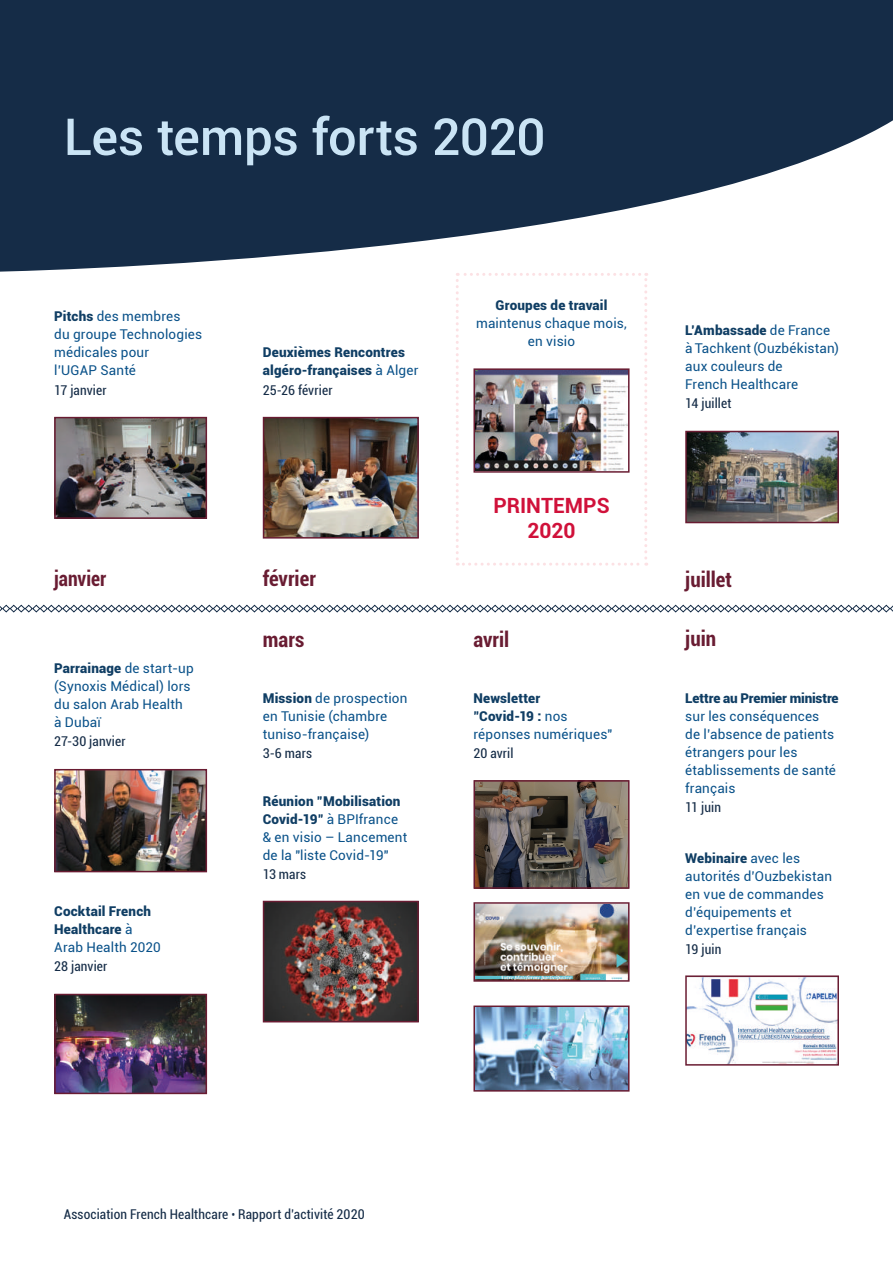
<style>
.page{position:relative;width:893px;height:1263px;background:#fff}
.page>*{position:absolute;margin:0;border:0;box-sizing:border-box;transform-origin:0 0}
.t1{font:500 51px "Roboto";letter-spacing:-.01em;color:#cae4f5}
.t2{font:700 condensed 21px "Roboto";color:#691c32}
.t3{font:700 21px/25.5px "Roboto";color:#d0113a;text-align:center}
.t4{font:700 condensed 21px "Roboto";color:#691c32;scale:.93 1}
.t5{font:13.5px/18px "Roboto";letter-spacing:.015em;color:#095189}
.t6{font:condensed 13.5px "Roboto";letter-spacing:.01em;color:#152c47}
.t7{font:900 13.5px/18px "Roboto";letter-spacing:.015em;color:#103e64}
.t8{font:900 13.5px "Roboto";letter-spacing:-.015em;color:#103e64}
.s1{font-weight:900;color:#103e64}
.s2{font-weight:400;color:#095189}
.s3{font-size:12px}
</style>
<div class="page">
<svg style="left:0;top:0;width:893px;height:272px;fill:#152c47"></svg>
<svg style="left:0;top:604px;width:893px;height:9px"></svg>
<img style="left:57px;top:420px;width:147px;height:96px">
<div style="left:54px;top:417px;width:153px;height:102px;border:2px solid #691c32"></div>
<img style="left:57px;top:772px;width:147px;height:97px">
<div style="left:54px;top:769px;width:153px;height:103px;border:2px solid #691c32"></div>
<img style="left:57px;top:997px;width:147px;height:94px">
<div style="left:54px;top:994px;width:153px;height:100px;border:2px solid #691c32"></div>
<img style="left:266px;top:420px;width:150px;height:116px">
<div style="left:263px;top:417px;width:156px;height:122px;border:2px solid #691c32"></div>
<img style="left:266px;top:904px;width:150px;height:115px">
<div style="left:263px;top:901px;width:156px;height:121px;border:2px solid #691c32"></div>
<img style="left:476px;top:783px;width:151px;height:103px">
<div style="left:473px;top:780px;width:157px;height:109px;border:2px solid #691c32"></div>
<img style="left:476px;top:905px;width:151px;height:74px">
<div style="left:473px;top:902px;width:157px;height:80px;border:2px solid #691c32"></div>
<img style="left:476px;top:1008px;width:151px;height:80px">
<div style="left:473px;top:1005px;width:157px;height:86px;border:2px solid #691c32"></div>
<img style="left:688px;top:434px;width:148px;height:86px">
<div style="left:685px;top:431px;width:154px;height:92px;border:2px solid #691c32"></div>
<img style="left:688px;top:978px;width:148px;height:84px">
<div style="left:685px;top:975px;width:154px;height:90px;border:2px solid #691c32"></div>
<img style="left:456px;top:273px;width:191px;height:293px">
<h1 class="t1" style="left:64px;top:101px;width:483px">Les temps forts 2020</h1>
<p class="t5" style="left:54px;top:307px;width:149px"><span class="s1">Pitchs</span> des membres<br>du groupe Technologies médicales pour<br>l’UGAP Santé</p>
<p class="t6" style="left:54px;top:380px;width:54px">17 janvier</p>
<p class="t7" style="left:263px;top:343px;width:157px">Deuxièmes Rencontres algéro-françaises <span class="s2">à Alger</span></p>
<p class="t6" style="left:263px;top:380px;width:71px">25-26 février</p>
<h2 class="t4" style="left:54px;top:564px;width:58px">janvier</h2>
<h2 class="t2" style="left:263px;top:564px;width:55px">février</h2>
<p class="t5" style="left:54px;top:658px;width:141px"><span class="s1">Parrainage</span> de start-up (Synoxis Médical) lors du salon Arab Health<br>à Dubaï</p>
<p class="t6" style="left:54px;top:732px;width:73px">27-30 janvier</p>
<p class="t7" style="left:54px;top:901px;width:108px">Cocktail French<br>Healthcare <span class="s2">à<br>Arab Health 2020</span></p>
<p class="t6" style="left:54px;top:957px;width:55px">28 janvier</p>
<h2 class="t2" style="left:263px;top:624px;width:43px">mars</h2>
<p class="t5" style="left:263px;top:688px;width:146px"><span class="s1">Mission</span> de prospection en Tunisie (chambre tuniso-française)</p>
<p class="t6" style="left:263px;top:744px;width:51px">3-6 mars</p>
<p class="t5" style="left:263px;top:791px;width:146px"><span class="s1">Réunion "Mobilisation<br>Covid-19"</span> à BPIfrance &amp; en visio – Lancement de la "liste Covid-19"</p>
<p class="t6" style="left:263px;top:865px;width:45px">13 mars</p>
<p class="t7" style="left:496px;top:296px;width:113px">Groupes de travail</p>
<p class="t5" style="left:476px;top:314px;width:152px;text-align:center">maintenus chaque mois, en visio</p>
<h2 class="t3" style="left:493px;top:491px;width:118px">PRINTEMPS<br>2020</h2>
<h2 class="t2" style="left:473px;top:624px;width:37px">avril</h2>
<p class="t5" style="left:473px;top:688px;width:140px"><span class="s1">Newsletter<br>"Covid-19 :</span> nos réponses numériques"</p>
<p class="t6" style="left:473px;top:744px;width:41px">20 avril</p>
<p class="t5" style="left:685px;top:321px;width:155px"><span class="s1">L’Ambassade</span> de France à Tachkent (Ouzbékistan) aux couleurs de<br>French Healthcare</p>
<p class="t6" style="left:685px;top:394px;width:48px">14 juillet</p>
<h2 class="t2" style="left:685px;top:564px;width:48px">juillet</h2>
<h2 class="t2" style="left:685px;top:624px;width:32px">juin</h2>
<p class="t8" style="left:685px;top:688px;width:155px">Lettre au Premier ministre</p>
<p class="t5" style="left:685px;top:706px;width:152px">sur les conséquences de l’absence de patients étrangers pour les établissements de santé français</p>
<p class="t6" style="left:685px;top:798px;width:37px">11 juin</p>
<p class="t5" style="left:685px;top:848px;width:148px"><span class="s1">Webinaire</span> avec les autorités d’Ouzbekistan en vue de commandes d’équipements et d’expertise français</p>
<p class="t6" style="left:685px;top:940px;width:38px">19 juin</p>
<p class="t6" style="left:64px;top:1205px;width:302px">Association French Healthcare <span class="s3">•</span> Rapport d’activité 2020</p>
</div>
